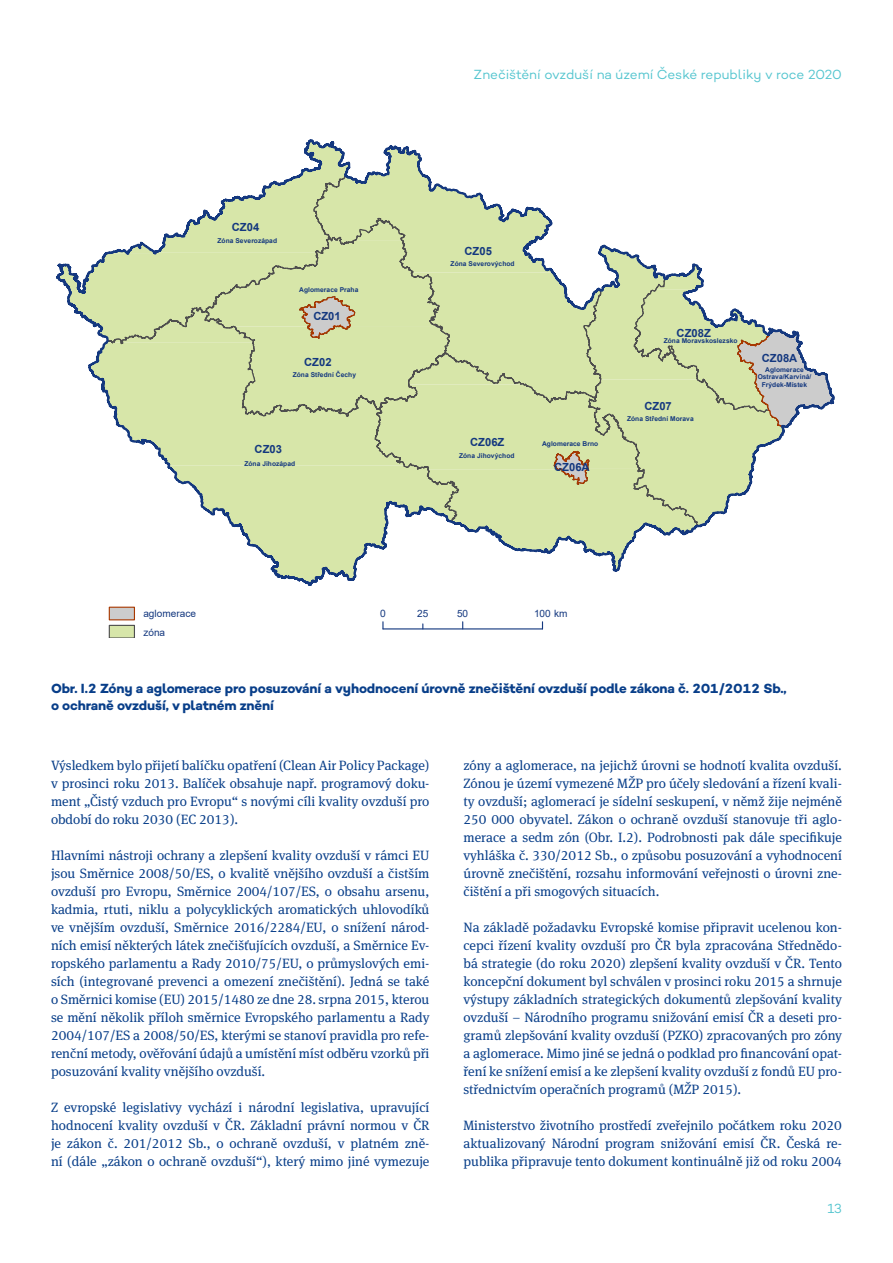
<style>
.page{position:relative;width:893px;height:1263px;background:#fff}
.page>*{position:absolute;margin:0;border:0;box-sizing:border-box;transform-origin:0 0}
._00_Text_1{font:13.5px/18px "Meta Serif Pro";color:#083e89;text-align:justify}
._04_Popisek{font:700 13.5px/16.5px "Campton";letter-spacing:-.015em;color:#083e89}
.t1{font:13.5px "Campton";letter-spacing:-.01em;color:#54c5cf}
.t2{font:700 11.25px "Arial";letter-spacing:.005em;color:#14387f}
.t3{font:10.2px "Arial";color:#14387f}
.t4{font:10.05px "Arial";color:#14387f}
.t5{font:700 6.6px/7.8px "Arial";letter-spacing:.005em;color:#14387f;text-align:center}
</style>
<div class="page">
<svg style="left:56px;top:139px;width:779px;height:447px"></svg>
<hr style="left:383px;top:628px;width:159px;height:1px;background:#14387f">
<svg style="left:382px;top:622px;width:2px;height:7px"></svg>
<div style="left:109px;top:607px;width:26px;height:13px;background:#ccc;border:1px solid #a83800"></div>
<div style="left:109px;top:625px;width:25px;height:13px;background:#d7e6a9"></div>
<div style="left:109px;top:625px;width:26px;height:13px;border:1px solid #4e4e4e"></div>
<p class="t2" style="left:232px;top:220px;width:29px">CZ04</p>
<p class="t5" style="left:218px;top:236px;width:61px">Zóna Severozápad</p>
<p class="t5" style="left:299px;top:286px;width:61px">Aglomerace Praha</p>
<p class="t2" style="left:313px;top:308px;width:29px">CZ01</p>
<p class="t2" style="left:304px;top:354px;width:29px">CZ02</p>
<p class="t5" style="left:293px;top:371px;width:65px">Zóna Střední Čechy</p>
<p class="t2" style="left:255px;top:441px;width:29px">CZ03</p>
<p class="t5" style="left:244px;top:460px;width:52px">Zóna Jihozápad</p>
<p class="t1" style="left:474px;top:66px;width:370px">Znečištění ovzduší na území České republiky v roce 2020</p>
<p class="t2" style="left:464px;top:243px;width:29px">CZ05</p>
<p class="t5" style="left:451px;top:260px;width:66px">Zóna Severovýchod</p>
<p class="t2" style="left:470px;top:434px;width:36px">CZ06Z</p>
<p class="t5" style="left:459px;top:451px;width:57px">Zóna Jihovýchod</p>
<p class="t5" style="left:542px;top:440px;width:58px">Aglomerace Brno</p>
<p class="t2" style="left:554px;top:459px;width:37px">CZ06A</p>
<p class="t2" style="left:677px;top:325px;width:36px">CZ08Z</p>
<p class="t5" style="left:664px;top:337px;width:75px">Zóna Moravskoslezsko</p>
<p class="t2" style="left:644px;top:398px;width:29px">CZ07</p>
<p class="t5" style="left:627px;top:415px;width:68px">Zóna Střední Morava</p>
<p class="t2" style="left:762px;top:350px;width:37px">CZ08A</p>
<p class="t5" style="left:758px;top:365px;width:55px">Aglomerace<br>Ostrava/Karviná/<br>Frýdek-Místek</p>
<p class="t4" style="left:143px;top:607px;width:54px">aglomerace</p>
<p class="t3" style="left:380px;top:606px;width:7px">0</p>
<p class="t4" style="left:417px;top:606px;width:13px">25</p>
<p class="t4" style="left:457px;top:606px;width:13px">50</p>
<p class="t4" style="left:534px;top:606px;width:35px">100 km</p>
<p class="t4" style="left:143px;top:625px;width:23px">zóna</p>
<p class="_04_Popisek" style="left:51px;top:680px;width:737px">Obr. I.2 Zóny a aglomerace pro posuzování a vyhodnocení úrovně znečištění ovzduší podle zákona č. 201/2012 Sb., o ochraně ovzduší, v platném znění</p>
<p class="_00_Text_1" style="left:51px;top:756px;width:380px">Výsledkem bylo přijetí balíčku opatření (Clean Air Policy Package) v prosinci roku 2013. Balíček obsahuje např. programový doku&shy;ment „Čistý vzduch pro Evropu“ s novými cíli kvality ovzduší pro období do roku 2030 (EC 2013).</p>
<p class="_00_Text_1" style="left:51px;top:846px;width:380px">Hlavními nástroji ochrany a zlepšení kvality ovzduší v rámci EU jsou Směrnice 2008/50/ES, o kvalitě vnějšího ovzduší a čistším ovzduší pro Evropu, Směrnice 2004/107/ES, o obsahu arsenu, kadmia, rtuti, niklu a polycyklických aromatických uhlovodíků ve vnějším ovzduší, Směrnice 2016/2284/EU, o snížení národ&shy;ních emisí některých látek znečišťujících ovzduší, a Směrnice Ev&shy;ropského parlamentu a Rady 2010/75/EU, o průmyslových emi&shy;sích (integrované prevenci a omezení znečištění). Jedná se také o Směrnici komise (EU) 2015/1480 ze dne 28. srpna 2015, kterou se mění několik příloh směrnice Evropského parlamentu a Rady 2004/107/ES a 2008/50/ES, kterými se stanoví pravidla pro refe&shy;renční metody, ověřování údajů a umístění míst odběru vzorků při posuzování kvality vnějšího ovzduší.</p>
<p class="_00_Text_1" style="left:51px;top:1098px;width:380px">Z evropské legislativy vychází i národní legislativa, upravující hodnocení kvality ovzduší v ČR. Základní právní normou v ČR je zákon č. 201/2012 Sb., o ochraně ovzduší, v platném zně&shy;ní (dále „zákon o ochraně ovzduší“), který mimo jiné vymezuje</p>
<p class="_00_Text_1" style="left:463px;top:756px;width:380px">zóny a aglomerace, na jejichž úrovni se hodnotí kvalita ovzduší.<br>Zónou je území vymezené MŽP pro účely sledování a řízení kvali&shy;ty ovzduší; aglomerací je sídelní seskupení, v němž žije nejméně 250 000 obyvatel. Zákon o ochraně ovzduší stanovuje tři aglo&shy;merace a sedm zón (Obr. I.2). Podrobnosti pak dále specifikuje vyhláška č. 330/2012 Sb., o způsobu posuzování a vyhodnocení úrovně znečištění, rozsahu informování veřejnosti o úrovni zne&shy;čištění a při smogových situacích.</p>
<p class="_00_Text_1" style="left:463px;top:918px;width:380px">Na základě požadavku Evropské komise připravit ucelenou kon&shy;cepci řízení kvality ovzduší pro ČR byla zpracována Střednědo&shy;bá strategie (do roku 2020) zlepšení kvality ovzduší v ČR. Tento koncepční dokument byl schválen v prosinci roku 2015 a shrnuje výstupy základních strategických dokumentů zlepšování kvality ovzduší – Národního programu snižování emisí ČR a deseti pro&shy;gramů zlepšování kvality ovzduší (PZKO) zpracovaných pro zóny a aglomerace. Mimo jiné se jedná o podklad pro financování opat&shy;ření ke snížení emisí a ke zlepšení kvality ovzduší z fondů EU pro&shy;střednictvím operačních programů (MŽP 2015).</p>
<p class="_00_Text_1" style="left:463px;top:1116px;width:380px">Ministerstvo životního prostředí zveřejnilo počátkem roku 2020 aktualizovaný Národní program snižování emisí ČR. Česká re&shy;publika připravuje tento dokument kontinuálně již od roku 2004</p>
<p class="t1" style="left:827px;top:1200px;width:16px">13</p>
</div>
